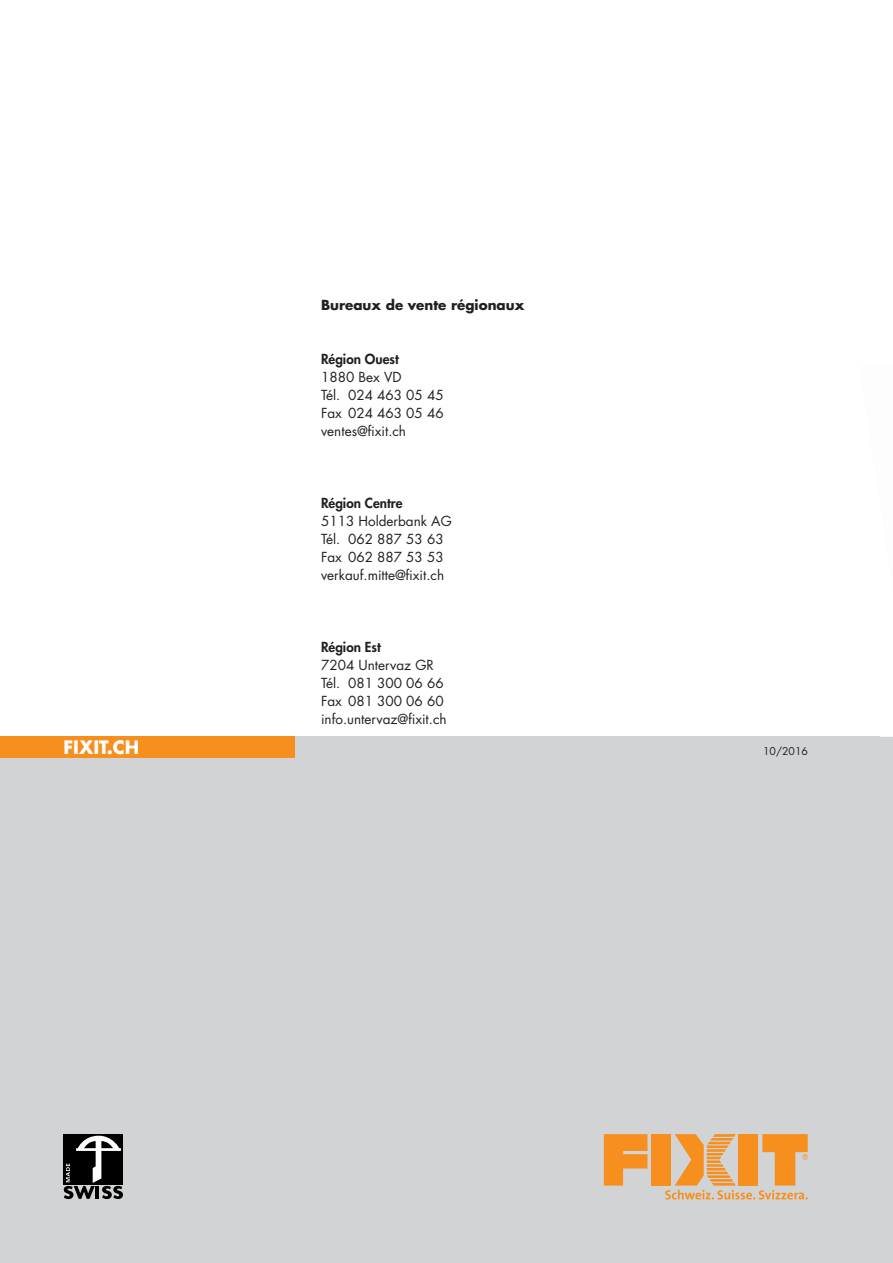
<style>
.page{position:relative;width:893px;height:1263px;background:#fff}
.page>*{position:absolute;margin:0;border:0;box-sizing:border-box;transform-origin:0 0}
.t1{font:700 18px "Futura Std";color:#fff}
.t2{font:13.5px/18px "Futura Std";color:#231f20}
.t3{font:800 13.5px "Futura Std";color:#231f20}
.t4{font:700 13.5px "Futura Std";color:#231f20}
.t5{font:10.5px "Futura Std";color:#231f20}
</style>
<div class="page">
<div style="left:0;top:737px;width:893px;height:526px;background:#d1d3d4"></div>
<div style="left:0;top:737px;width:295px;height:21px;background:#f78f1e"></div>
<svg style="left:604px;top:1134px;width:43px;height:51px"></svg>
<div style="left:651px;top:1134px;width:20px;height:51px;background:#f78f1e"></div>
<svg style="left:665px;top:1134px;width:143px;height:65px"></svg>
<div style="left:64px;top:1134px;width:59px;height:50px;background:#000"></div>
<svg style="left:64px;top:1136px;width:59px;height:63px"></svg>
<svg style="left:880px;top:736px;width:13px;height:1px"></svg>
<p class="t4" style="left:321px;top:296px;width:205px">Bureaux de vente régionaux</p>
<p class="t3" style="left:321px;top:350px;width:79px">Région Ouest</p>
<p class="t2" style="left:321px;top:368px;width:124px">1880 Bex VD<br>Tél. 024 463 05 45<br>Fax 024 463 05 46 ventes@fixit.ch</p>
<p class="t3" style="left:321px;top:494px;width:83px">Région Centre</p>
<p class="t2" style="left:321px;top:512px;width:132px">5113 Holderbank AG<br>Tél. 062 887 53 63<br>Fax 062 887 53 53 verkauf.mitte@fixit.ch</p>
<p class="t3" style="left:321px;top:638px;width:61px">Région Est</p>
<p class="t2" style="left:321px;top:656px;width:127px">7204 Untervaz GR<br>Tél. 081 300 06 66<br>Fax 081 300 06 60 info.untervaz@fixit.ch</p>
<h1 class="t1" style="left:64px;top:736px;width:77px">FIXIT.CH</h1>
<p class="t5" style="left:763px;top:744px;width:46px">10/2016</p>
</div>
